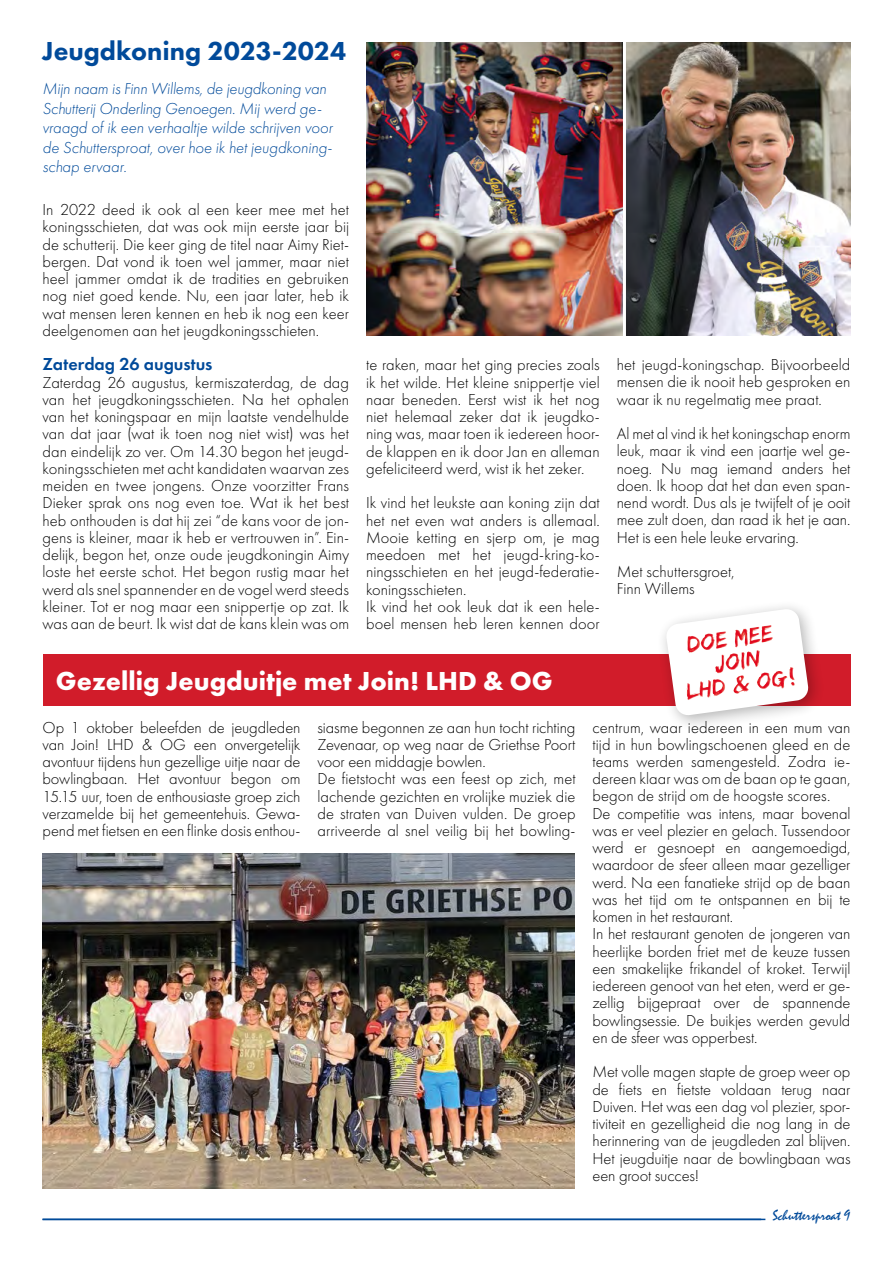
<style>
.page{position:relative;width:893px;height:1263px;background:#fff}
.page>*{position:absolute;margin:0;border:0;box-sizing:border-box;transform-origin:0 0}
.t1{font:700 27px "Futura PT";color:#fff}
.t2{font:800 27px "Futura PT";color:#004a9a}
.t3{font:600 18px "Futura PT";color:#004a9a}
.t4{font:300 16.5px/17.2px "Futura PT";color:#000;text-align:justify}
.t5{font:italic 300 16.5px/19.5px "Futura PT";color:#004a9a}
.t6{font:15px "Mistral";color:#004a9a}
</style>
<div class="page">
<hr style="left:43px;top:1219px;width:722px;height:1px;background:#004a9a">
<img style="left:366px;top:43px;width:484px;height:293px">
<img style="left:43px;top:854px;width:532px;height:334px">
<div style="left:43px;top:654px;width:807px;height:51px;background:#d11c2a"></div>
<div style="left:655px;top:598px;width:170px;height:134px;background:#000;opacity:.3"></div>
<svg style="left:666px;top:608px;width:143px;height:108px"></svg>
<img style="left:735px;top:625px;width:38px;height:22px">
<hr style="left:623px;top:27px;width:3px;height:318px;background:#fff">
<h1 class="t2" style="left:43px;top:34px;width:305px">Jeugdkoning 2023-2024</h1>
<p class="t5" style="left:43px;top:79px;width:292px">Mijn naam is Finn Willems, de jeugdkoning van Schutterij Onderling Genoegen. Mij werd ge&shy;vraagd of ik een verhaaltje wilde schrijven voor de Schuttersproat, over hoe ik het jeugdkoning&shy;schap ervaar.</p>
<p class="t4" style="left:43px;top:201px;width:308px">In 2022 deed ik ook al een keer mee met het koningsschieten, dat was ook mijn eerste jaar bij de schutterij. Die keer ging de titel naar Aimy Riet&shy;bergen. Dat vond ik toen wel jammer, maar niet heel jammer omdat ik de tradities en gebruiken nog niet goed kende. Nu, een jaar later, heb ik wat mensen leren kennen en heb ik nog een keer deelgenomen aan het jeugdkoningsschieten.</p>
<p class="t3" style="left:43px;top:353px;width:171px">Zaterdag 26 augustus</p>
<p class="t4" style="left:43px;top:374px;width:308px">Zaterdag 26 augustus, kermiszaterdag, de dag van het jeugdkoningsschieten. Na het ophalen van het koningspaar en mijn laatste vendelhulde van dat jaar (wat ik toen nog niet wist) was het dan eindelijk zo ver. Om 14.30 begon het jeugd&shy;koningsschieten met acht kandidaten waarvan zes meiden en twee jongens. Onze voorzitter Frans Dieker sprak ons nog even toe. Wat ik het best heb onthouden is dat hij zei “de kans voor de jon&shy;gens is kleiner, maar ik heb er vertrouwen in”. Ein&shy;delijk, begon het, onze oude jeugdkoningin Aimy loste het eerste schot. Het begon rustig maar het werd als snel spannender en de vogel werd steeds kleiner. Tot er nog maar een snippertje op zat. Ik was aan de beurt. Ik wist dat de kans klein was om</p>
<p class="t4" style="left:366px;top:356px;width:235px">te raken, maar het ging precies zoals ik het wilde. Het kleine snippertje viel naar beneden. Eerst wist ik het nog niet helemaal zeker dat ik jeugdko&shy;ning was, maar toen ik iedereen hoor&shy;de klappen en ik door Jan en alleman gefeliciteerd werd, wist ik het zeker.</p>
<p class="t4" style="left:366px;top:494px;width:235px;text-align:left">Ik vind het leukste aan koning zijn dat het net even wat anders is allemaal.<br>Mooie ketting en sjerp om, je mag meedoen met het jeugd-kring-ko&shy;ningsschieten en het jeugd-federatie&shy;koningsschieten.<br>Ik vind het ook leuk dat ik een hele&shy;boel mensen heb leren kennen door</p>
<h1 class="t1" style="left:56px;top:663px;width:498px">Gezellig Jeugduitje met Join! LHD &amp; OG</h1>
<p class="t4" style="left:617px;top:356px;width:235px">het jeugd-koningschap. Bijvoorbeeld mensen die ik nooit heb gesproken en waar ik nu regelmatig mee praat.</p>
<p class="t4" style="left:617px;top:425px;width:235px">Al met al vind ik het koningschap enorm leuk, maar ik vind een jaartje wel ge&shy;noeg. Nu mag iemand anders het doen. Ik hoop dat het dan even span&shy;nend wordt. Dus als je twijfelt of je ooit mee zult doen, dan raad ik het je aan.<br>Het is een hele leuke ervaring.</p>
<p class="t4" style="left:617px;top:563px;width:119px">Met schuttersgroet,<br>Finn Willems</p>
<p class="t4" style="left:43px;top:719px;width:259px">Op 1 oktober beleefden de jeugdleden van Join! LHD &amp; OG een onvergetelijk avontuur tijdens hun gezellige uitje naar de bowlingbaan. Het avontuur begon om 15.15 uur, toen de enthousiaste groep zich verzamelde bij het gemeentehuis. Gewa&shy;pend met fietsen en een flinke dosis enthou-</p>
<p class="t4" style="left:317px;top:718px;width:259px;text-align:left">siasme begonnen ze aan hun tocht richting Zevenaar, op weg naar de Griethse Poort voor een middagje bowlen.<br>De fietstocht was een feest op zich, met lachende gezichten en vrolijke muziek die de straten van Duiven vulden. De groep arriveerde al snel veilig bij het bowling-</p>
<p class="t4" style="left:592px;top:718px;width:259px;text-align:left">centrum, waar iedereen in een mum van tijd in hun bowlingschoenen gleed en de teams werden samengesteld. Zodra ie&shy;dereen klaar was om de baan op te gaan, begon de strijd om de hoogste scores.<br>De competitie was intens, maar bovenal was er veel plezier en gelach. Tussendoor werd er gesnoept en aangemoedigd, waardoor de sfeer alleen maar gezelliger werd. Na een fanatieke strijd op de baan was het tijd om te ontspannen en bij te komen in het restaurant.<br>In het restaurant genoten de jongeren van heerlijke borden friet met de keuze tussen een smakelijke frikandel of kroket. Terwijl iedereen genoot van het eten, werd er ge&shy;zellig bijgepraat over de spannende bowlingsessie. De buikjes werden gevuld en de sfeer was opperbest.</p>
<p class="t4" style="left:592px;top:1063px;width:259px">Met volle magen stapte de groep weer op de fiets en fietste voldaan terug naar Duiven. Het was een dag vol plezier, spor&shy;tiviteit en gezelligheid die nog lang in de herinnering van de jeugdleden zal blijven.<br>Het jeugduitje naar de bowlingbaan was een groot succes!</p>
<p class="t6" style="left:773px;top:1207px;width:79px">Schuttersproat 9</p>
</div>
